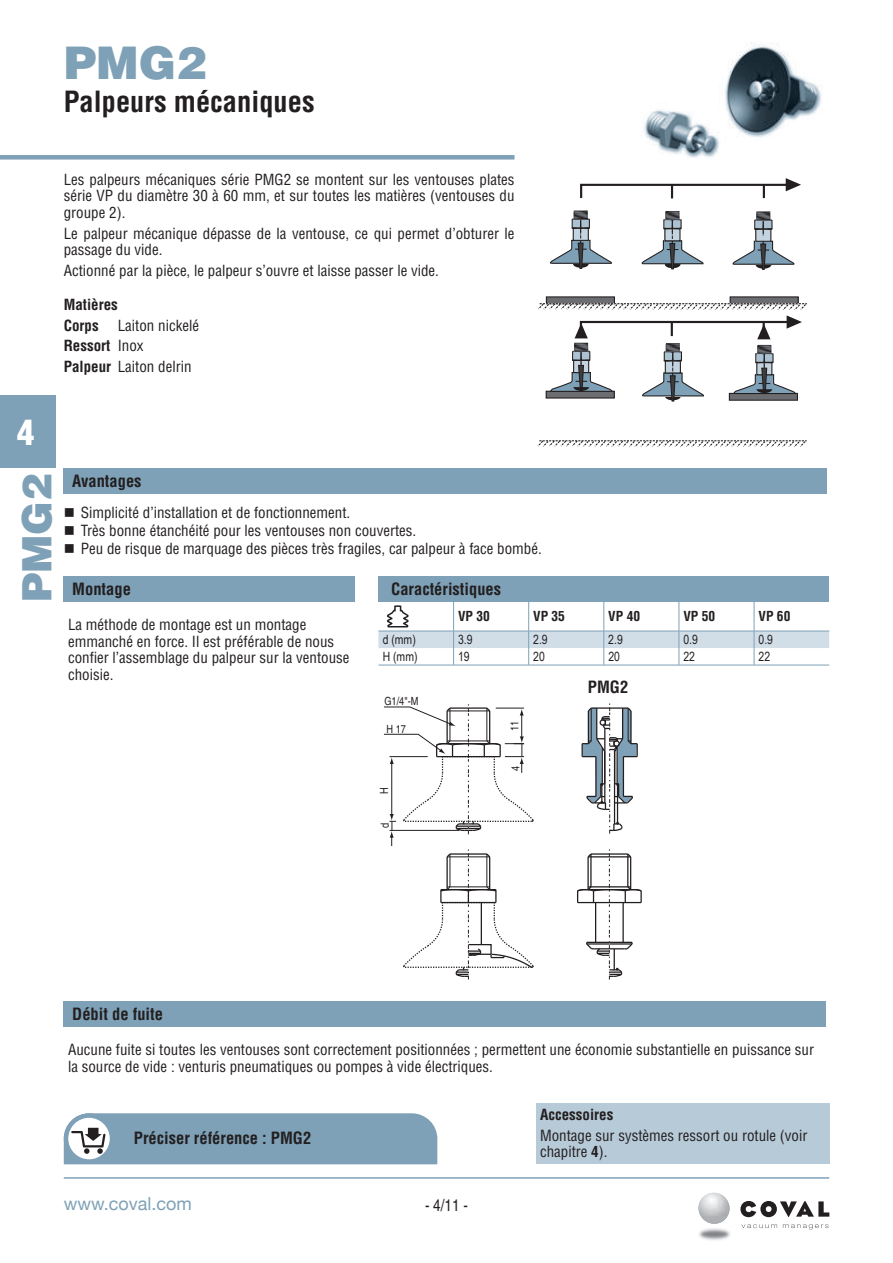
<style>
.page{position:relative;width:893px;height:1263px;background:#fff}
.page>*{position:absolute;margin:0;border:0;box-sizing:border-box;transform-origin:0 0}
.t1{font:900 45px "Helvetica";color:#7ea1b7}
.t2{font:900 40.5px "Helvetica";color:#7ea1b7}
.t3{font:900 condensed 34.5px "Helvetica";color:#fff}
.t4{font:700 condensed 28.5px "Helvetica";color:#231f20}
.t5{font:18px "Helvetica Neue";color:#7ea1b7}
.t6{font:700 condensed 16.5px "Helvetica";color:#231f20}
.t7{font:condensed 16.5px "Helvetica";color:#231f20}
.t8{font:condensed 15px/16.5px "Helvetica";color:#231f20}
.t9{font:700 condensed 15px/20.7px "Helvetica";color:#231f20}
.t10{font:700 condensed 13.5px "Helvetica";color:#231f20}
.t11{font:12.75px "Arial Narrow";color:#231f20}
.t12{font:condensed 11.25px "Helvetica";color:#231f20}
.s1{font-weight:700}
</style>
<div class="page">
<div style="left:0;top:395px;width:55px;height:73px;background:#7ea1b7"></div>
<div style="left:0;top:155px;width:514px;height:5px;background:#7ea1b7"></div>
<hr style="left:64px;top:1177px;width:765px;height:2px;background:#7ea1b7">
<img style="left:699px;top:1228px;width:31px;height:12px">
<svg style="left:741px;top:1224px;width:36px;height:4px"></svg>
<svg style="left:783px;top:1224px;width:45px;height:5px"></svg>
<svg style="left:740px;top:1201px;width:89px;height:16px"></svg>
<svg style="left:720px;top:1208px;width:9px;height:11px"></svg>
<img style="left:698px;top:1193px;width:22px;height:31px">
<img style="left:644px;top:43px;width:178px;height:115px">
<div style="left:64px;top:468px;width:763px;height:25px;background:#7ea1b7"></div>
<div style="left:64px;top:576px;width:291px;height:25px;background:#7ea1b7"></div>
<div style="left:378px;top:576px;width:451px;height:25px;background:#7ea1b7"></div>
<hr style="left:453px;top:601px;width:1px;height:30px;background:#7ea1b7">
<hr style="left:528px;top:601px;width:1px;height:30px;background:#7ea1b7">
<hr style="left:604px;top:601px;width:1px;height:30px;background:#7ea1b7">
<hr style="left:679px;top:601px;width:1px;height:30px;background:#7ea1b7">
<hr style="left:754px;top:601px;width:1px;height:30px;background:#7ea1b7">
<hr style="left:378px;top:665px;width:76px;height:1px;background:#7ea1b7">
<hr style="left:454px;top:665px;width:75px;height:1px;background:#7ea1b7">
<hr style="left:529px;top:665px;width:75px;height:1px;background:#7ea1b7">
<hr style="left:604px;top:665px;width:75px;height:1px;background:#7ea1b7">
<hr style="left:679px;top:665px;width:75px;height:1px;background:#7ea1b7">
<hr style="left:754px;top:665px;width:75px;height:1px;background:#7ea1b7">
<svg style="left:378px;top:605px;width:451px;height:60px"></svg>
<div style="left:546px;top:297px;width:68px;height:7px;background:#6c6d70"></div>
<div style="left:546px;top:296px;width:69px;height:8px;border:1px solid #231f20"></div>
<div style="left:730px;top:297px;width:68px;height:7px;background:#6c6d70"></div>
<div style="left:730px;top:296px;width:69px;height:8px;border:1px solid #231f20"></div>
<svg style="left:580px;top:178px;width:221px;height:21px"></svg>
<svg style="left:537px;top:440px;width:270px;height:8px"></svg>
<svg style="left:550px;top:211px;width:62px;height:58px"></svg>
<svg style="left:641px;top:211px;width:63px;height:59px"></svg>
<svg style="left:732px;top:212px;width:63px;height:58px"></svg>
<svg style="left:538px;top:302px;width:269px;height:100px"></svg>
<div style="left:536px;top:1104px;width:293px;height:60px;background:#b7cad8"></div>
<svg style="left:577px;top:849px;width:65px;height:130px"></svg>
<svg style="left:581px;top:703px;width:57px;height:130px"></svg>
<svg style="left:383px;top:704px;width:151px;height:275px"></svg>
<div style="left:64px;top:1001px;width:762px;height:25px;background:#7ea1b7"></div>
<svg style="left:64px;top:1113px;width:373px;height:51px;background:#86a6ba"></svg>
<div style="left:64px;top:1113px;width:50px;height:51px;border:4px solid #7ea1b7;border-radius:50%"></div>
<h1 class="t1" style="left:64px;top:33px;width:144px">PMG2</h1>
<h3 class="t4" style="left:64px;top:84px;width:252px">Palpeurs mécaniques</h3>
<p class="t8" style="left:64px;top:171px;width:452px;text-align:justify">Les palpeurs mécaniques série PMG2 se montent sur les ventouses plates série VP du diamètre 30 à 60 mm, et sur toutes les matières (ventouses du groupe 2).</p>
<p class="t8" style="left:64px;top:225px;width:452px">Le palpeur mécanique dépasse de la ventouse, ce qui permet d’obturer le passage du vide.</p>
<p class="t8" style="left:64px;top:262px;width:377px">Actionné par la pièce, le palpeur s’ouvre et laisse passer le vide.</p>
<p class="t9" style="left:64px;top:294px;width:56px">Matières<br>Corps</p>
<p class="t8" style="left:64px;top:315px;width:137px;line-height:20.7px;text-indent:54px">Laiton nickelé<br><span class="s1">Ressort</span> Inox<br><span class="s1">Palpeur</span> Laiton delrin</p>
<h3 class="t3" style="left:17px;top:411px;width:19px">4</h3>
<h2 class="t2" style="left:11px;top:602px;width:130px;rotate:-90deg">PMG2</h2>
<p class="t6" style="left:72px;top:471px;width:71px">Avantages</p>
<p class="t8" style="left:64px;top:505px;width:288px">■ Simplicité d’installation et de fonctionnement.</p>
<p class="t8" style="left:64px;top:523px;width:354px">■ Très bonne étanchéité pour les ventouses non couvertes.</p>
<p class="t8" style="left:64px;top:541px;width:480px">■ Peu de risque de marquage des pièces très fragiles, car palpeur à face bombé.</p>
<p class="t6" style="left:72px;top:579px;width:60px">Montage</p>
<p class="t8" style="left:68px;top:616px;width:283px">La méthode de montage est un montage emmanché en force. Il est préférable de nous confier l’assemblage du palpeur sur la ventouse choisie.</p>
<p class="t6" style="left:391px;top:579px;width:111px">Caractéristiques</p>
<p class="t10" style="left:458px;top:608px;width:33px">VP 30</p>
<p class="t10" style="left:533px;top:608px;width:33px">VP 35</p>
<p class="t10" style="left:608px;top:608px;width:33px">VP 40</p>
<p class="t10" style="left:683px;top:608px;width:33px">VP 50</p>
<p class="t10" style="left:758px;top:608px;width:33px">VP 60</p>
<p class="t11" style="left:383px;top:630px;width:35px">d (mm)</p>
<p class="t11" style="left:458px;top:630px;width:16px">3.9</p>
<p class="t11" style="left:533px;top:630px;width:16px">2.9</p>
<p class="t11" style="left:608px;top:630px;width:16px">2.9</p>
<p class="t11" style="left:683px;top:630px;width:16px">0.9</p>
<p class="t11" style="left:759px;top:630px;width:16px">0.9</p>
<p class="t11" style="left:383px;top:647px;width:36px">H (mm)</p>
<p class="t11" style="left:458px;top:647px;width:13px">19</p>
<p class="t11" style="left:533px;top:647px;width:13px">20</p>
<p class="t11" style="left:608px;top:647px;width:13px">20</p>
<p class="t11" style="left:683px;top:647px;width:13px">22</p>
<p class="t11" style="left:759px;top:647px;width:13px">22</p>
<p class="t12" style="left:384px;top:694px;width:36px">G1/4"-M</p>
<p class="t12" style="left:387px;top:722px;width:21px">H 17</p>
<p class="t12" style="left:378px;top:794px;width:8px;rotate:-90deg">H</p>
<p class="t12" style="left:378px;top:828px;width:7px;rotate:-90deg">d</p>
<p class="t12" style="left:508px;top:731px;width:12px;rotate:-90deg">11</p>
<p class="t12" style="left:509px;top:771px;width:7px;rotate:-90deg">4</p>
<p class="t6" style="left:588px;top:677px;width:42px">PMG2</p>
<p class="t6" style="left:72px;top:1004px;width:92px">Débit de fuite</p>
<p class="t8" style="left:68px;top:1041px;width:747px">Aucune fuite si toutes les ventouses sont correctement positionnées ; permettent une économie substantielle en puissance sur la source de vide : venturis pneumatiques ou pompes à vide électriques.</p>
<p class="t9" style="left:540px;top:1104px;width:75px">Accessoires</p>
<p class="t8" style="left:540px;top:1127px;width:269px">Montage sur systèmes ressort ou rotule (voir chapitre <span class="s1">4</span>).</p>
<p class="t6" style="left:134px;top:1127px;width:179px">Préciser référence : PMG2</p>
<p class="t5" style="left:64px;top:1190px;width:129px">www.coval.com</p>
<p class="t7" style="left:425px;top:1196px;width:44px">- 4/11 -</p>
</div>
